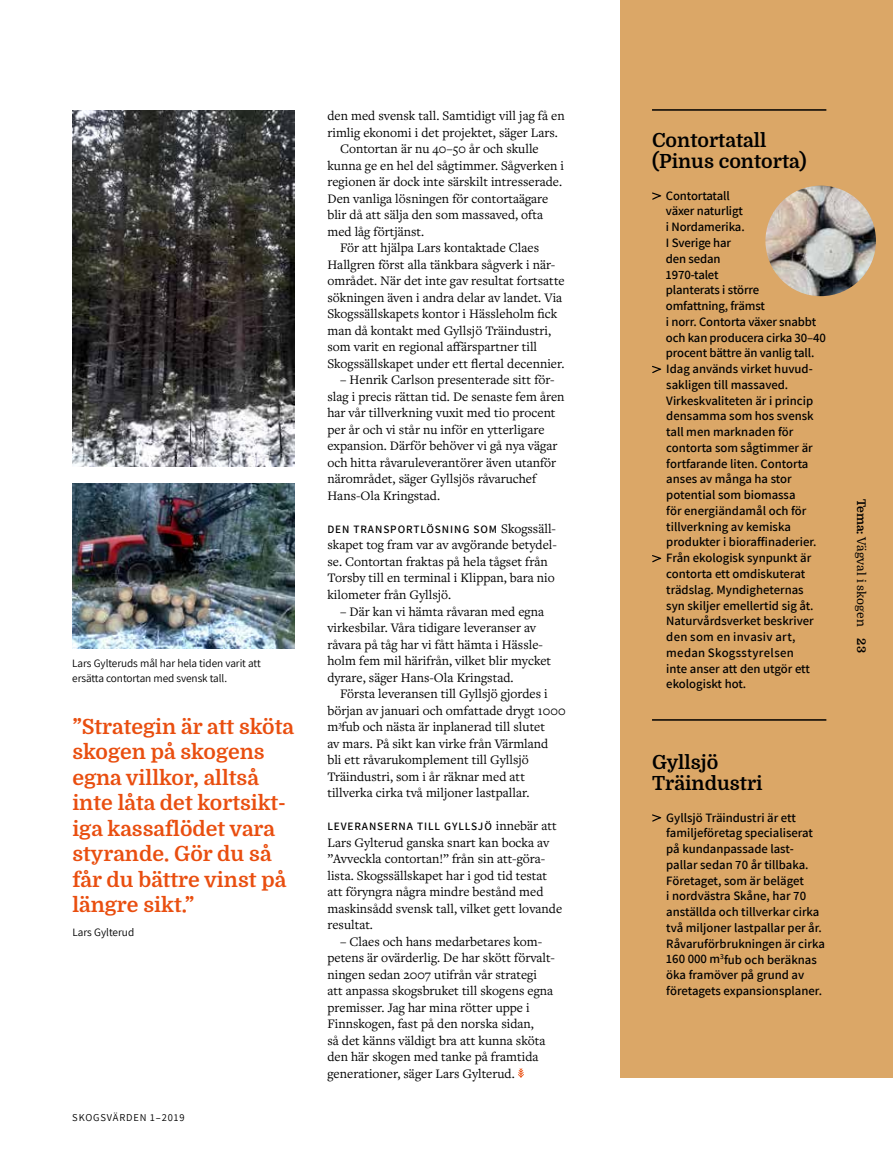
<style>
.page{position:relative;width:893px;height:1149px;background:#fff}
.page>*{position:absolute;margin:0;border:0;box-sizing:border-box;transform-origin:0 0}
.t1{font:700 21px/25.5px "Domine";color:#e94e0f}
.t2{font:700 19.5px/21px "Domine";color:#000}
.t3{font:13.5px/16.5px "Freight Text Pro";color:#000}
.t4{font:600 12.75px/15.8px "Assistant";color:#000}
.t5{font:12px "Domine";color:#000}
.t6{font:11.25px/15px "Assistant";letter-spacing:-.005em;color:#000}
.t7{font:600 11.25px "Assistant";letter-spacing:.08em;color:#000}
.t8{font:10.5px "Assistant";letter-spacing:.08em;color:#000}
.s1{font-family:"Freight Text Pro";font-weight:400;font-size:13.5px}
.s2{font-weight:700}
</style>
<div class="page">
<img style="left:72px;top:110px;width:222px;height:356px">
<img style="left:72px;top:483px;width:222px;height:165px">
<svg style="left:518px;top:1068px;width:6px;height:9px"></svg>
<div style="left:620px;top:0;width:273px;height:1077px;background:#dba767"></div>
<svg style="left:652px;top:192px;width:9px;height:8px"></svg>
<svg style="left:652px;top:366px;width:9px;height:7px"></svg>
<svg style="left:652px;top:555px;width:9px;height:7px"></svg>
<hr style="left:652px;top:109px;width:174px;height:2px;background:#000">
<img style="left:765px;top:185px;width:111px;height:111px;border-radius:55px">
<svg style="left:652px;top:814px;width:9px;height:7px"></svg>
<hr style="left:652px;top:719px;width:174px;height:1px;background:#000">
<p class="t6" style="left:72px;top:654px;width:190px">Lars Gylteruds mål har hela tiden varit att ersätta contortan med svensk tall.</p>
<h1 class="t1" style="left:72px;top:713px;width:223px">”Strategin är att sköta skogen på skogens egna villkor, alltså inte låta det kortsikt&shy;iga kassaflödet vara styrande. Gör du så får du bättre vinst på längre sikt.”</h1>
<p class="t6" style="left:72px;top:924px;width:63px">Lars Gylterud</p>
<p class="t8" style="left:72px;top:1109px;width:114px">SKOGSVÄRDEN 1–2019</p>
<p class="t3" style="left:327px;top:107px;width:239px">den med svensk tall. Samtidigt vill jag få en</p>
<p class="t3" style="left:327px;top:123px;width:232px">rimlig ekonomi i det projektet, säger Lars.</p>
<p class="t3" style="left:340px;top:140px;width:200px">Contortan är nu 40–50 år och skulle</p>
<p class="t3" style="left:327px;top:156px;width:238px">kunna ge en hel del sågtimmer. Sågverken i</p>
<p class="t3" style="left:327px;top:173px;width:236px">regionen är dock inte särskilt intresserade.</p>
<p class="t3" style="left:327px;top:189px;width:223px">Den vanliga lösningen för contortaägare</p>
<p class="t3" style="left:327px;top:206px;width:217px">blir då att sälja den som massaved, ofta</p>
<p class="t3" style="left:327px;top:222px;width:98px">med låg förtjänst.</p>
<p class="t3" style="left:340px;top:239px;width:200px">För att hjälpa Lars kontaktade Claes</p>
<p class="t3" style="left:327px;top:255px;width:229px">Hallgren först alla tänkbara sågverk i när-</p>
<p class="t3" style="left:327px;top:272px;width:239px">området. När det inte gav resultat fortsatte</p>
<p class="t3" style="left:327px;top:288px;width:236px">sökningen även i andra delar av landet. Via</p>
<p class="t3" style="left:327px;top:305px;width:231px">Skogssällskapets kontor i Hässleholm fick</p>
<p class="t3" style="left:327px;top:321px;width:225px">man då kontakt med Gyllsjö Träindustri,</p>
<p class="t3" style="left:327px;top:338px;width:211px">som varit en regional affärspartner till</p>
<p class="t3" style="left:327px;top:354px;width:239px">Skogssällskapet under ett flertal decennier.</p>
<p class="t3" style="left:327px;top:371px;width:239px;text-indent:13px">– Henrik Carlson presenterade sitt för&shy;slag i precis rättan tid. De senaste fem åren har vår tillverkning vuxit med tio procent per år och vi står nu inför en ytterligare expansion. Därför behöver vi gå nya vägar och hitta råvaruleverantörer även utanför närområdet, säger Gyllsjös råvaruchef Hans-Ola Kringstad.</p>
<p class="t7" style="left:327px;top:521px;width:230px">DEN TRANSPORTLÖSNING SOM <span class="s1">Skogssäll-</span></p>
<p class="t3" style="left:327px;top:536px;width:231px">skapet tog fram var av avgörande betydel&shy;se. Contortan fraktas på hela tågset från Torsby till en terminal i Klippan, bara nio kilometer från Gyllsjö.</p>
<p class="t3" style="left:327px;top:602px;width:225px;text-indent:13px">– Där kan vi hämta råvaran med egna virkesbilar. Våra tidigare leveranser av råvara på tåg har vi fått hämta i Hässle&shy;holm fem mil härifrån, vilket blir mycket dyrare, säger Hans-Ola Kringstad.</p>
<p class="t3" style="left:327px;top:684px;width:240px;text-indent:13px">Första leveransen till Gyllsjö gjordes i början av januari och omfattade drygt 1000 m<sup>3</sup>fub och nästa är inplanerad till slutet<br>av mars. På sikt kan virke från Värmland bli ett råvarukomplement till Gyllsjö Träindustri, som i år räknar med att tillverka cirka två miljoner lastpallar.</p>
<p class="t7" style="left:327px;top:818px;width:231px">LEVERANSERNA TILL GYLLSJÖ <span class="s1">innebär att</span></p>
<p class="t3" style="left:327px;top:833px;width:236px">Lars Gylterud ganska snart kan bocka av ”Avveckla contortan!” från sin att--göra&shy;lista. Skogssällskapet har i god tid testat att föryngra några mindre bestånd med maskinsådd svensk tall, vilket gett lovande resultat.</p>
<p class="t3" style="left:327px;top:932px;width:229px;text-indent:13px">– Claes och hans medarbetares kom&shy;petens är ovärderlig. De har skött förvalt&shy;ningen sedan 2007 utifrån vår strategi att anpassa skogsbruket till skogens egna premisser. Jag har mina rötter uppe i Finnskogen, fast på den norska sidan,<br>så det känns väldigt bra att kunna sköta den här skogen med tanke på framtida generationer, säger Lars Gylterud.</p>
<h2 class="t2" style="left:652px;top:130px;width:156px">Contortatall (Pinus contorta)</h2>
<p class="t4" style="left:666px;top:187px;width:162px">Contortatall<br>växer naturligt<br>i Nordamerika.<br>I Sverige har<br>den sedan<br>1970-talet<br>planterats i större<br>omfattning, främst<br>i norr. Contorta växer snabbt och kan producera cirka 30–40 procent bättre än vanlig tall.<br>Idag används virket huvud&shy;sakligen till massaved.<br>Virkeskvaliteten är i princip densamma som hos svensk tall men marknaden för contorta som sågtimmer är fortfarande liten. Contorta anses av många ha stor potential som biomassa<br>för energiändamål och för tillverkning av kemiska produkter i bioraffinaderier.<br>Från ekologisk synpunkt är contorta ett omdiskuterat trädslag. Myndigheternas<br>syn skiljer emellertid sig åt.<br>Naturvårdsverket beskriver den som en invasiv art, medan Skogsstyrelsen<br>inte anser att den utgör ett ekologiskt hot.</p>
<h2 class="t2" style="left:652px;top:752px;width:112px">Gyllsjö<br>Träindustri</h2>
<p class="t4" style="left:666px;top:808px;width:160px">Gyllsjö Träindustri är ett familjeföretag specialiserat på kundanpassade last&shy;pallar sedan 70 år tillbaka.<br>Företaget, som är beläget<br>i nordvästra Skåne, har 70 anställda och tillverkar cirka två miljoner lastpallar per år.<br>Råvaruförbrukningen är cirka<br>160 000 m<sup>3</sup>fub och beräknas öka framöver på grund av företagets expansionsplaner.</p>
<p class="t5" style="left:868px;top:498px;width:156px;rotate:90deg"><span class="s2">Tema:</span> Vägval i skogen <span class="s2">23</span></p>
</div>
